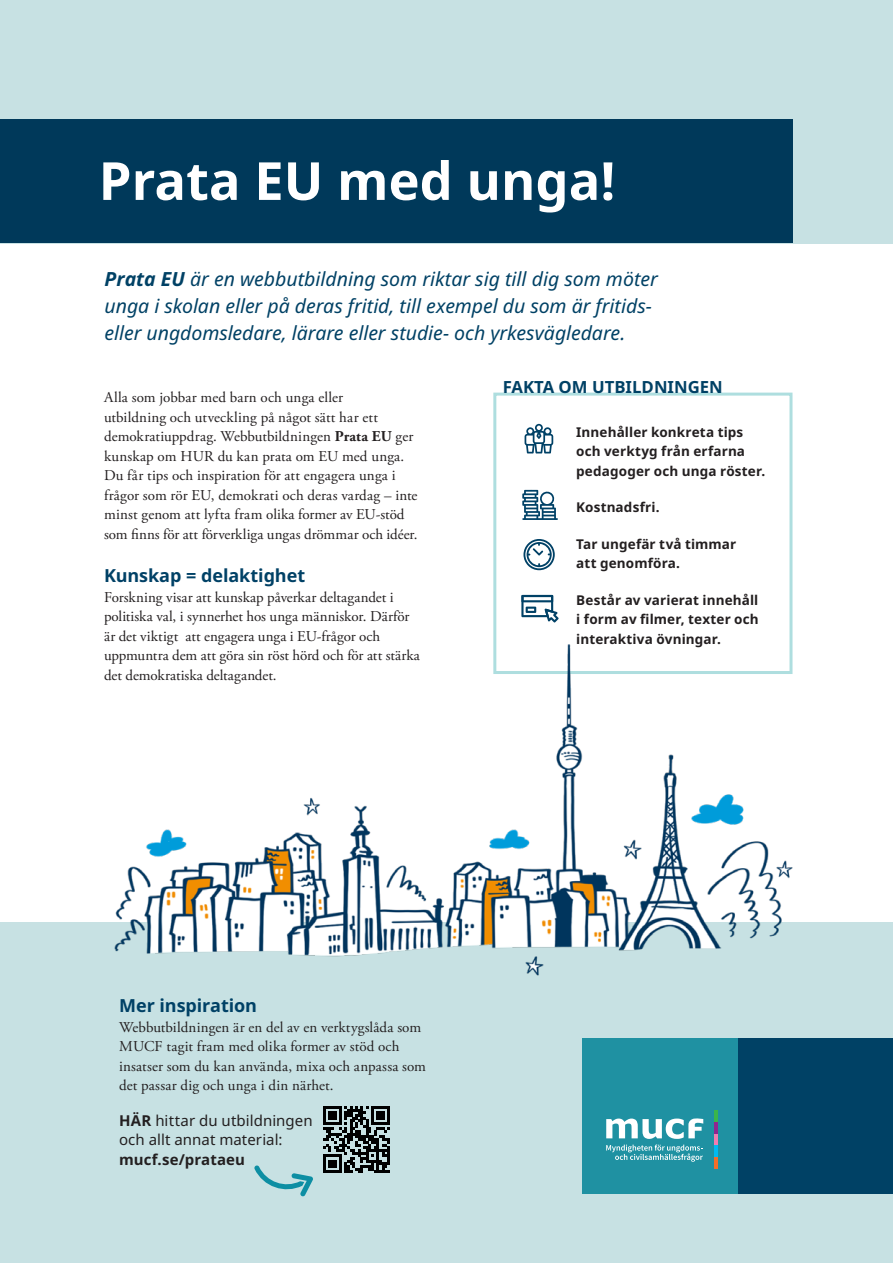
<style>
.page{position:relative;width:893px;height:1263px;background:#fff}
.page>*{position:absolute;margin:0;border:0;box-sizing:border-box;transform-origin:0 0}
.Rubrik{font:700 52.5px "Noto Sans";color:#fff}
.t1{font:italic 19.5px/27px "Noto Sans";color:#004165}
.t2{font:700 18px "Noto Sans";letter-spacing:-.005em;color:#004166}
.t3{font:700 16.8px "Noto Sans";color:#004165}
.t4{font:15px/19.5px "Adobe Garamond Pro";letter-spacing:.005em;color:#231f20}
.t5{font:15px/19.5px "Noto Sans";letter-spacing:.005em;color:#231f20}
.t6{font:700 13.5px/19.5px "Noto Sans";letter-spacing:.01em;color:#231f20}
.s1{font-weight:700}
</style>
<div class="page">
<div style="left:0;top:923px;width:893px;height:340px;background:#c7e1e3"></div>
<div style="left:0;top:0;width:893px;height:243px;background:#c7e1e3"></div>
<div style="left:738px;top:1037px;width:155px;height:156px;background:#004165"></div>
<div style="left:582px;top:1037px;width:156px;height:156px;background:#1f91a2"></div>
<svg style="left:714px;top:1110px;width:3px;height:59px"></svg>
<svg style="left:606px;top:1118px;width:97px;height:44px"></svg>
<div style="left:0;top:119px;width:792px;height:124px;background:#00395a"></div>
<div style="left:493px;top:393px;width:299px;height:281px;border:3px solid #aededf"></div>
<svg style="left:523px;top:539px;width:32px;height:31px"></svg>
<svg style="left:522px;top:490px;width:36px;height:30px"></svg>
<img style="left:92px;top:580px;width:726px;height:396px">
<svg style="left:323px;top:1106px;width:67px;height:67px"></svg>
<svg style="left:254px;top:1165px;width:59px;height:32px"></svg>
<svg style="left:521px;top:595px;width:38px;height:27px"></svg>
<svg style="left:525px;top:424px;width:28px;height:29px"></svg>
<p class="Rubrik" style="left:99px;top:144px;width:518px">Prata EU med unga!</p>
<p class="t1" style="left:105px;top:266px;width:555px"><span class="s1">Prata EU</span> är en webbutbildning som riktar sig till dig som möter unga i skolan eller på deras fritid, till exempel du som är fritids&shy;eller ungdomsledare, lärare eller studie- och yrkesvägledare.</p>
<p class="t4" style="left:104px;top:388px;width:311px">Alla som jobbar med barn och unga eller<br>utbildning och utveckling på något sätt har ett demokratiuppdrag. Webbutbildningen <span class="s1">Prata EU</span> ger kunskap om HUR du kan prata om EU med unga.</p>
<p class="t4" style="left:104px;top:466px;width:315px">Du får tips och inspiration för att engagera unga i frågor som rör EU, demokrati och deras vardag – inte minst genom att lyfta fram olika former av EU-stöd som finns för att förverkliga ungas drömmar och idéer.</p>
<p class="t2" style="left:104px;top:563px;width:203px">Kunskap = delaktighet</p>
<p class="t4" style="left:104px;top:587px;width:317px">Forskning visar att kunskap påverkar deltagandet i politiska val, i synnerhet hos unga människor. Därför är det viktigt att engagera unga i EU-frågor och uppmuntra dem att göra sin röst hörd och för att stärka det demokratiska deltagandet.</p>
<p class="t3" style="left:503px;top:375px;width:222px">FAKTA OM UTBILDNINGEN</p>
<p class="t6" style="left:576px;top:422px;width:191px">Innehåller konkreta tips och verktyg från erfarna pedagoger och unga röster.</p>
<p class="t6" style="left:576px;top:498px;width:85px">Kostnadsfri.</p>
<p class="t6" style="left:576px;top:534px;width:162px">Tar ungefär två timmar att genomföra.</p>
<p class="t6" style="left:576px;top:590px;width:184px;text-align:justify">Består av varierat innehåll i form av filmer, texter och interaktiva övningar.</p>
<p class="t2" style="left:119px;top:993px;width:139px">Mer inspiration</p>
<p class="t4" style="left:119px;top:1018px;width:308px">Webbutbildningen är en del av en verktygslåda som MUCF tagit fram med olika former av stöd och insatser som du kan använda, mixa och anpassa som det passar dig och unga i din närhet.</p>
<p class="t5" style="left:119px;top:1111px;width:195px"><span class="s1">HÄR</span> hittar du utbildningen och allt annat material: <span class="s1">mucf.se/prataeu</span></p>
</div>
